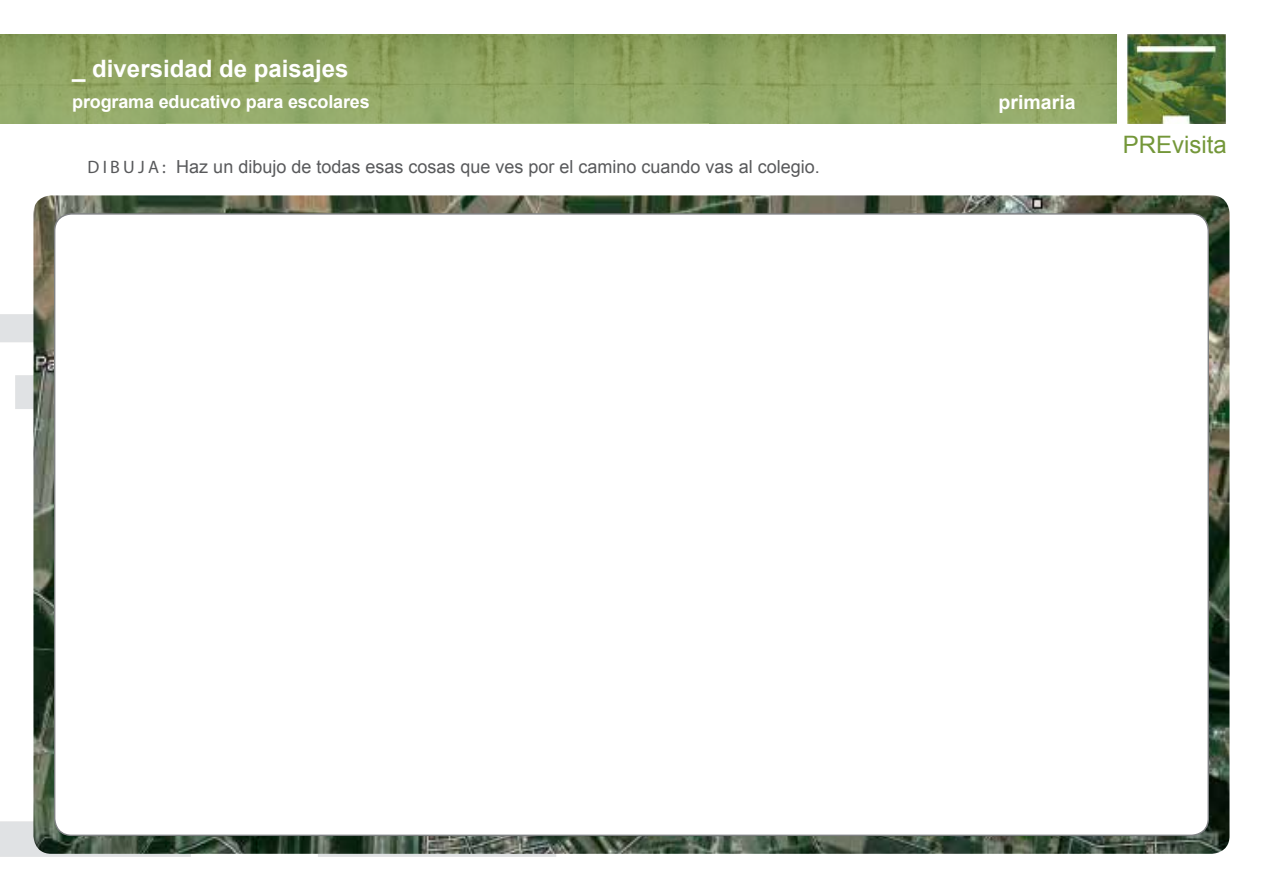
<style>
.page{position:relative;width:1263px;height:893px;background:#fff}
.page>*{position:absolute;margin:0;border:0;box-sizing:border-box;transform-origin:0 0}
.t1{font:700 24px "Arial";color:#fff}
.t2{font:24px "Arial";color:#749739}
.t3{font:700 19.5px "Arial";color:#fff}
.t4{font:18px "Arial";color:#58595b}
.t5{font:700 18px "Arial";letter-spacing:-.01em;color:#fff}
.s1{font-family:"Myriad Pro"}
</style>
<div class="page">
<svg style="left:0;top:34px;width:1116px;height:89px;background:#8fa463"></svg>
<img style="left:1127px;top:34px;width:98px;height:89px">
<img style="left:33px;top:195px;width:1196px;height:659px">
<div style="left:55px;top:214px;width:1153px;height:621px;background:#fff;border-radius:17px"></div>
<h1 class="t1" style="left:72px;top:53px;width:278px">_ diversidad de paisajes</h1>
<p class="t5" style="left:72px;top:89px;width:299px">programa educativo para escolares</p>
<p class="t4" style="left:87px;top:155px;width:734px"><span class="s1">D I B U J A :</span> Haz un dibujo de todas esas cosas que ves por el camino cuando vas al colegio.</p>
<p class="t3" style="left:999px;top:89px;width:78px">primaria</p>
<h1 class="t2" style="left:1123px;top:129px;width:106px">PREvisita</h1>
</div>
